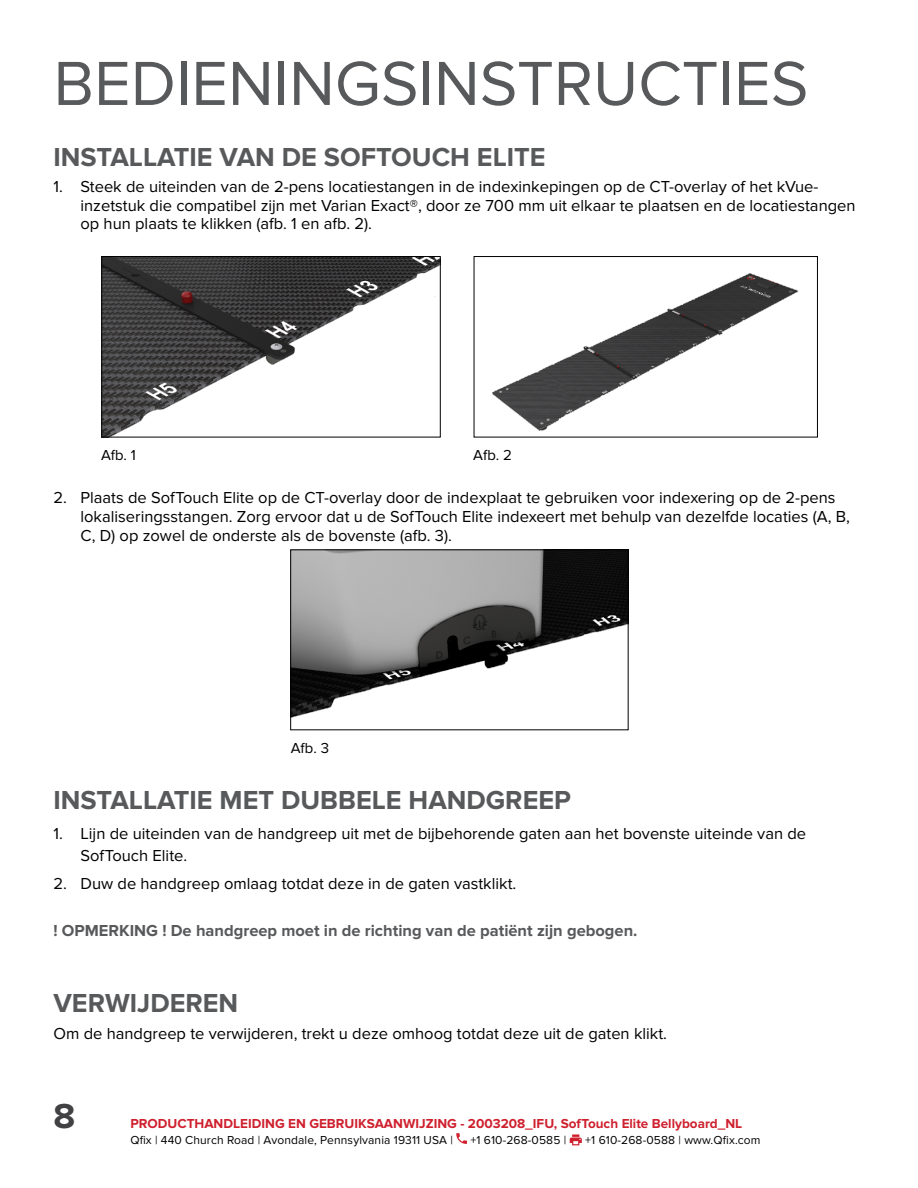
<style>
.page{position:relative;width:918px;height:1188px;background:#fff}
.page>*{position:absolute;margin:0;border:0;box-sizing:border-box;transform-origin:0 0}
.t1{font:64.5px "Proxima Nova";color:#58595b}
.t2{font:700 36px "Proxima Nova";color:#414042}
.t3{font:700 27px "Proxima Nova";color:#58595b}
.t4{font:16.5px/18.8px "Proxima Nova";color:#000}
.t5{font:700 16.5px "Proxima Nova";color:#58595b}
.t6{font:15px "Proxima Nova";color:#000}
.t7{font:700 13.5px "Proxima Nova";color:#cf202e}
.t8{font:12px "Proxima Nova";letter-spacing:.01em;color:#000}
</style>
<div class="page">
<img style="left:103px;top:258px;width:336px;height:177px">
<div style="left:101px;top:256px;width:340px;height:181px;border:1px solid #000"></div>
<img style="left:492px;top:273px;width:307px;height:158px">
<div style="left:474px;top:256px;width:344px;height:181px;border:1px solid #000"></div>
<img style="left:292px;top:551px;width:335px;height:167px">
<div style="left:290px;top:549px;width:339px;height:181px;border:1px solid #000"></div>
<svg style="left:456px;top:1133px;width:11px;height:11px"></svg>
<svg style="left:570px;top:1134px;width:12px;height:11px"></svg>
<h1 class="t1" style="left:54px;top:46px;width:756px">BEDIENINGSINSTRUCTIES</h1>
<h3 class="t3" style="left:54px;top:141px;width:494px">INSTALLATIE VAN DE SOFTOUCH ELITE</h3>
<p class="t4" style="left:81px;top:177px;width:777px;text-indent:-27px">1. Steek de uiteinden van de 2-pens locatiestangen in de indexinkepingen op de CT-overlay of het kVue&shy;inzetstuk die compatibel zijn met Varian Exact®, door ze 700 mm uit elkaar te plaatsen en de locatiestangen op hun plaats te klikken (afb. 1 en afb. 2).</p>
<p class="t6" style="left:101px;top:446px;width:37px">Afb. 1</p>
<p class="t6" style="left:473px;top:446px;width:40px">Afb. 2</p>
<p class="t4" style="left:81px;top:489px;width:771px;text-indent:-27px">2. Plaats de SofTouch Elite op de CT-overlay door de indexplaat te gebruiken voor indexering op de 2-pens lokaliseringsstangen. Zorg ervoor dat u de SofTouch Elite indexeert met behulp van dezelfde locaties (A, B,<br>C, D) op zowel de onderste als de bovenste (afb. 3).</p>
<p class="t6" style="left:291px;top:739px;width:40px">Afb. 3</p>
<h3 class="t3" style="left:54px;top:784px;width:519px">INSTALLATIE MET DUBBELE HANDGREEP</h3>
<p class="t4" style="left:81px;top:822px;width:727px;line-height:22.5px;text-indent:-27px">1. Lijn de uiteinden van de handgreep uit met de bijbehorende gaten aan het bovenste uiteinde van de<br>SofTouch Elite.</p>
<p class="t4" style="left:54px;top:875px;width:464px">2. Duw de handgreep omlaag totdat deze in de gaten vastklikt.</p>
<p class="t5" style="left:54px;top:921px;width:585px">! OPMERKING ! De handgreep moet in de richting van de patiënt zijn gebogen.</p>
<h3 class="t3" style="left:54px;top:988px;width:186px">VERWIJDEREN</h3>
<p class="t4" style="left:54px;top:1024px;width:615px">Om de handgreep te verwijderen, trekt u deze omhoog totdat deze uit de gaten klikt.</p>
<h2 class="t2" style="left:54px;top:1096px;width:23px">8</h2>
<p class="t7" style="left:130px;top:1116px;width:613px">PRODUCTHANDLEIDING EN GEBRUIKSAANWIJZING - 2003208_IFU, SofTouch Elite Bellyboard_NL</p>
<p class="t8" style="left:130px;top:1133px;width:324px">Qfix | 440 Church Road | Avondale, Pennsylvania 19311 USA |</p>
<p class="t8" style="left:470px;top:1133px;width:97px">+1 610-268-0585 |</p>
<p class="t8" style="left:585px;top:1133px;width:177px">+1 610-268-0588 | www.Qfix.com</p>
</div>
